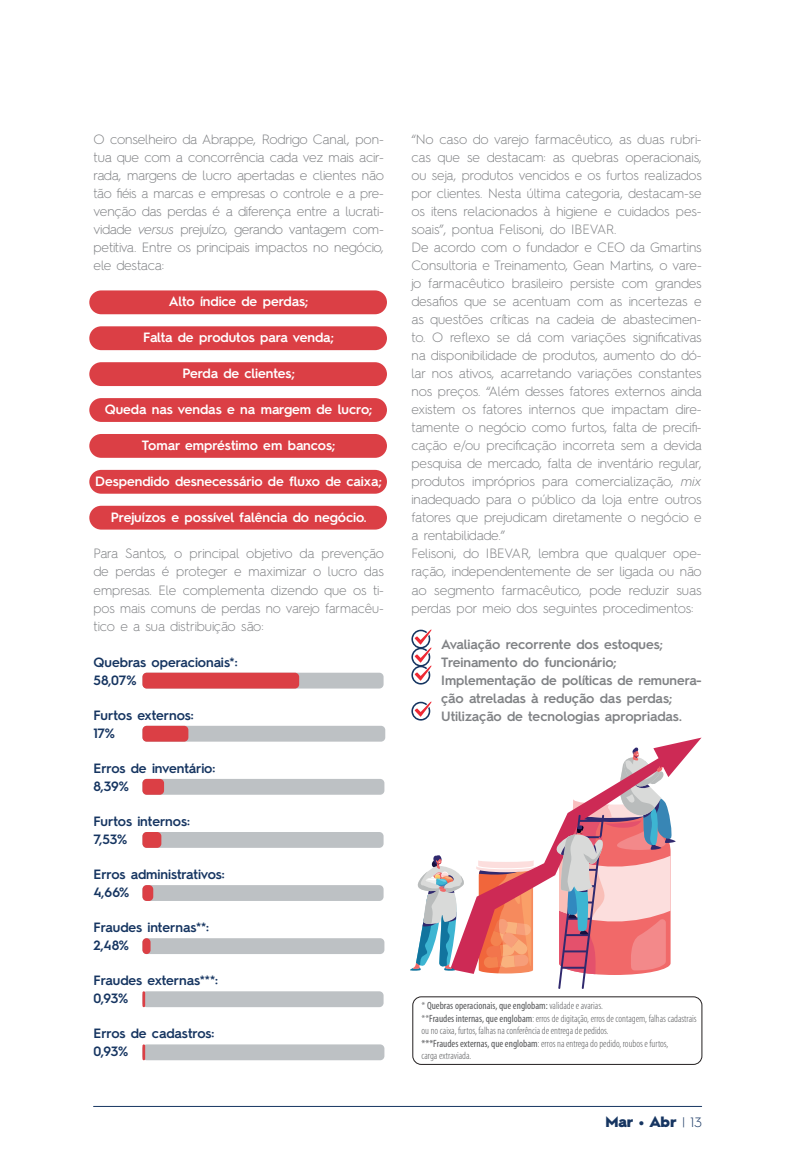
<style>
.page{position:relative;width:808px;height:1149px;background:#fff}
.page>*{position:absolute;margin:0;border:0;box-sizing:border-box;transform-origin:0 0}
.t1{font:900 15px "Hurme Geometric Sans 2";letter-spacing:-.005em;color:#163561}
.CORPO_DE_TEXTO-continução{font:300 13.5px/18px "Hurme Geometric Sans 2";letter-spacing:-.01em;color:#808285;text-align:justify}
.CORPO_DE_TEXTO-continução-2{font:600 13.5px "Hurme Geometric Sans 2";letter-spacing:-.005em;color:#fff}
.CORPO_DE_TEXTO-continução-3{font:600 13.5px/18px "Hurme Geometric Sans 2";letter-spacing:-.005em;color:#163561}
.CORPO_DE_TEXTO-continução-4{font:600 13.5px/18px "Hurme Geometric Sans 2";color:#808285}
.bulas-ok{font:300 condensed 10.5px/12.6px "Myriad Pro";color:#57585a}
.bulas-ok-2{font:condensed 10.5px "Myriad Pro";color:#57585a}
.s1{font-style:italic}
.s2{font-weight:300}
.s3{font-weight:400}
.s4{font-family:"Hurme Geometric Sans 1";font-weight:300;font-size:13.5px}
</style>
<div class="page">
<svg style="left:450px;top:737px;width:251px;height:236px"></svg>
<svg style="left:554px;top:747px;width:122px;height:241px"></svg>
<svg style="left:410px;top:852px;width:54px;height:118px"></svg>
<div style="left:89px;top:290px;width:298px;height:24px;background:#db3f45;border-radius:12px"></div>
<div style="left:89px;top:326px;width:298px;height:24px;background:#db3f45;border-radius:12px"></div>
<div style="left:89px;top:362px;width:298px;height:24px;background:#db3f45;border-radius:12px"></div>
<div style="left:89px;top:398px;width:298px;height:24px;background:#db3f45;border-radius:12px"></div>
<div style="left:89px;top:434px;width:298px;height:23px;background:#db3f45;border-radius:12px"></div>
<div style="left:89px;top:469px;width:298px;height:24px;background:#db3f45;border-radius:12px"></div>
<div style="left:89px;top:505px;width:298px;height:24px;background:#db3f45;border-radius:12px"></div>
<svg style="left:411px;top:629px;width:20px;height:55px"></svg>
<svg style="left:411px;top:701px;width:20px;height:19px"></svg>
<div style="left:142px;top:672px;width:242px;height:16px;background:#bdc1c4;border-radius:4px"></div>
<div style="left:142px;top:672px;width:157px;height:16px;background:#db3f45;border-radius:4px"></div>
<div style="left:142px;top:725px;width:243px;height:16px;background:#bdc1c4;border-radius:4px"></div>
<div style="left:142px;top:725px;width:46px;height:16px;background:#db3f45;border-radius:4px"></div>
<div style="left:142px;top:778px;width:242px;height:16px;background:#bdc1c4;border-radius:4px"></div>
<div style="left:142px;top:778px;width:22px;height:16px;background:#db3f45;border-radius:4px"></div>
<div style="left:142px;top:831px;width:242px;height:16px;background:#bdc1c4;border-radius:4px"></div>
<div style="left:142px;top:831px;width:19px;height:16px;background:#db3f45;border-radius:4px"></div>
<div style="left:142px;top:884px;width:242px;height:16px;background:#bdc1c4;border-radius:4px"></div>
<div style="left:142px;top:884px;width:11px;height:16px;background:#db3f45;border-radius:4px"></div>
<div style="left:142px;top:937px;width:242px;height:16px;background:#bdc1c4;border-radius:4px"></div>
<div style="left:142px;top:937px;width:9px;height:16px;background:#db3f45;border-radius:4px"></div>
<div style="left:142px;top:990px;width:242px;height:16px;background:#bdc1c4;border-radius:4px"></div>
<hr style="left:142px;top:990px;width:3px;height:16px;background:#db3f45">
<div style="left:142px;top:1044px;width:242px;height:15px;background:#bdc1c4;border-radius:4px"></div>
<hr style="left:142px;top:1044px;width:3px;height:15px;background:#db3f45">
<div style="left:413px;top:996px;width:289px;height:68px;border:1px solid #231f20;border-radius:9px"></div>
<hr style="left:94px;top:1105px;width:608px;height:1px;background:#163561">
<p class="CORPO_DE_TEXTO-continução" style="left:94px;top:129px;width:292px">O conselheiro da Abrappe, Rodrigo Canal, pon&shy;tua que com a concorrência cada vez mais acir&shy;rada, margens de lucro apertadas e clientes não tão fiéis a marcas e empresas o controle e a pre&shy;venção das perdas é a diferença entre a lucrati&shy;vidade <span class="s1">versus</span> prejuízo, gerando vantagem com&shy;petitiva. Entre os principais impactos no negócio, ele destaca:</p>
<p class="CORPO_DE_TEXTO-continução-2" style="left:169px;top:292px;width:141px">Alto índice de perdas;</p>
<p class="CORPO_DE_TEXTO-continução-2" style="left:143px;top:328px;width:192px">Falta de produtos para venda;</p>
<p class="CORPO_DE_TEXTO-continução-2" style="left:182px;top:364px;width:114px">Perda de clientes;</p>
<p class="CORPO_DE_TEXTO-continução-2" style="left:105px;top:400px;width:269px">Queda nas vendas e na margem de lucro;</p>
<p class="CORPO_DE_TEXTO-continução-2" style="left:142px;top:436px;width:195px">Tomar empréstimo em bancos;</p>
<p class="CORPO_DE_TEXTO-continução-2" style="left:95px;top:472px;width:288px">Despendido desnecessário de fluxo de caixa;</p>
<p class="CORPO_DE_TEXTO-continução-2" style="left:111px;top:508px;width:257px">Prejuízos e possível falência do negócio.</p>
<p class="CORPO_DE_TEXTO-continução" style="left:94px;top:543px;width:292px">Para Santos, o principal objetivo da prevenção de perdas é proteger e maximizar o lucro das empresas. Ele complementa dizendo que os ti&shy;pos mais comuns de perdas no varejo farmacêu&shy;tico e a sua distribuição são:</p>
<p class="CORPO_DE_TEXTO-continução-3" style="left:94px;top:651px;width:145px">Quebras operacionais*:<br>58,07%</p>
<p class="CORPO_DE_TEXTO-continução-3" style="left:94px;top:704px;width:102px">Furtos externos:<br>17%</p>
<p class="CORPO_DE_TEXTO-continução-3" style="left:94px;top:757px;width:123px">Erros de inventário:<br>8,39%</p>
<p class="CORPO_DE_TEXTO-continução-3" style="left:94px;top:810px;width:98px">Furtos internos:<br>7,53%</p>
<p class="CORPO_DE_TEXTO-continução-3" style="left:94px;top:863px;width:133px">Erros administrativos:<br>4,66%</p>
<p class="CORPO_DE_TEXTO-continução-3" style="left:94px;top:916px;width:117px">Fraudes internas**:<br>2,48%</p>
<p class="CORPO_DE_TEXTO-continução-3" style="left:94px;top:969px;width:126px">Fraudes externas***:<br>0,93%</p>
<p class="CORPO_DE_TEXTO-continução-3" style="left:94px;top:1022px;width:122px">Erros de cadastros:<br>0,93%</p>
<p class="CORPO_DE_TEXTO-continução" style="left:411px;top:129px;width:292px">“No caso do varejo farmacêutico, as duas rubri&shy;cas que se destacam: as quebras operacionais, ou seja, produtos vencidos e os furtos realizados por clientes. Nesta última categoria, destacam-se os itens relacionados à higiene e cuidados pes&shy;soais”, pontua Felisoni, do IBEVAR.</p>
<p class="CORPO_DE_TEXTO-continução" style="left:411px;top:237px;width:292px">De acordo com o fundador e CEO da Gmartins Consultoria e Treinamento, Gean Martins, o vare&shy;jo farmacêutico brasileiro persiste com grandes desafios que se acentuam com as incertezas e as questões críticas na cadeia de abastecimen&shy;to. O reflexo se dá com variações significativas na disponibilidade de produtos, aumento do dó&shy;lar nos ativos, acarretando variações constantes nos preços. “Além desses fatores externos ainda existem os fatores internos que impactam dire&shy;tamente o negócio como furtos, falta de precifi&shy;cação e/ou precificação incorreta sem a devida pesquisa de mercado, falta de inventário regular, produtos impróprios para comercialização, <span class="s1">mix </span>inadequado para o público da loja entre outros fatores que prejudicam diretamente o negócio e a rentabilidade.”</p>
<p class="CORPO_DE_TEXTO-continução" style="left:411px;top:543px;width:292px">Felisoni, do IBEVAR, lembra que qualquer ope&shy;ração, independentemente de ser ligada ou não ao segmento farmacêutico, pode reduzir suas perdas por meio dos seguintes procedimentos:</p>
<p class="CORPO_DE_TEXTO-continução-4" style="left:441px;top:633px;width:223px">Avaliação recorrente dos estoques;</p>
<p class="CORPO_DE_TEXTO-continução-4" style="left:441px;top:651px;width:177px">Treinamento do funcionário;</p>
<p class="CORPO_DE_TEXTO-continução-4" style="left:441px;top:669px;width:262px">Implementação de políticas de remunera&shy;ção atreladas à redução das perdas;</p>
<p class="CORPO_DE_TEXTO-continução-4" style="left:441px;top:705px;width:242px">Utilização de tecnologias apropriadas.</p>
<p class="bulas-ok-2" style="left:421px;top:998px;width:183px"><span class="s2">*</span> Quebras operacionais, que englobam: <span class="s2">validade e avarias.</span></p>
<p class="bulas-ok" style="left:421px;top:1011px;width:277px">**<span class="s3">Fraudes internas, que englobam</span>: erros de digitação, erros de contagem, falhas cadastrais ou no caixa, furtos, falhas na conferência de entrega de pedidos.</p>
<p class="bulas-ok" style="left:421px;top:1036px;width:248px"><span class="s3">***Fraudes externas, que englobam</span>: erros na entrega do pedido, roubos e furtos, carga extraviada.</p>
<p class="t1" style="left:605px;top:1110px;width:98px">Mar • Abr <span class="s4">| 13</span></p>
</div>
